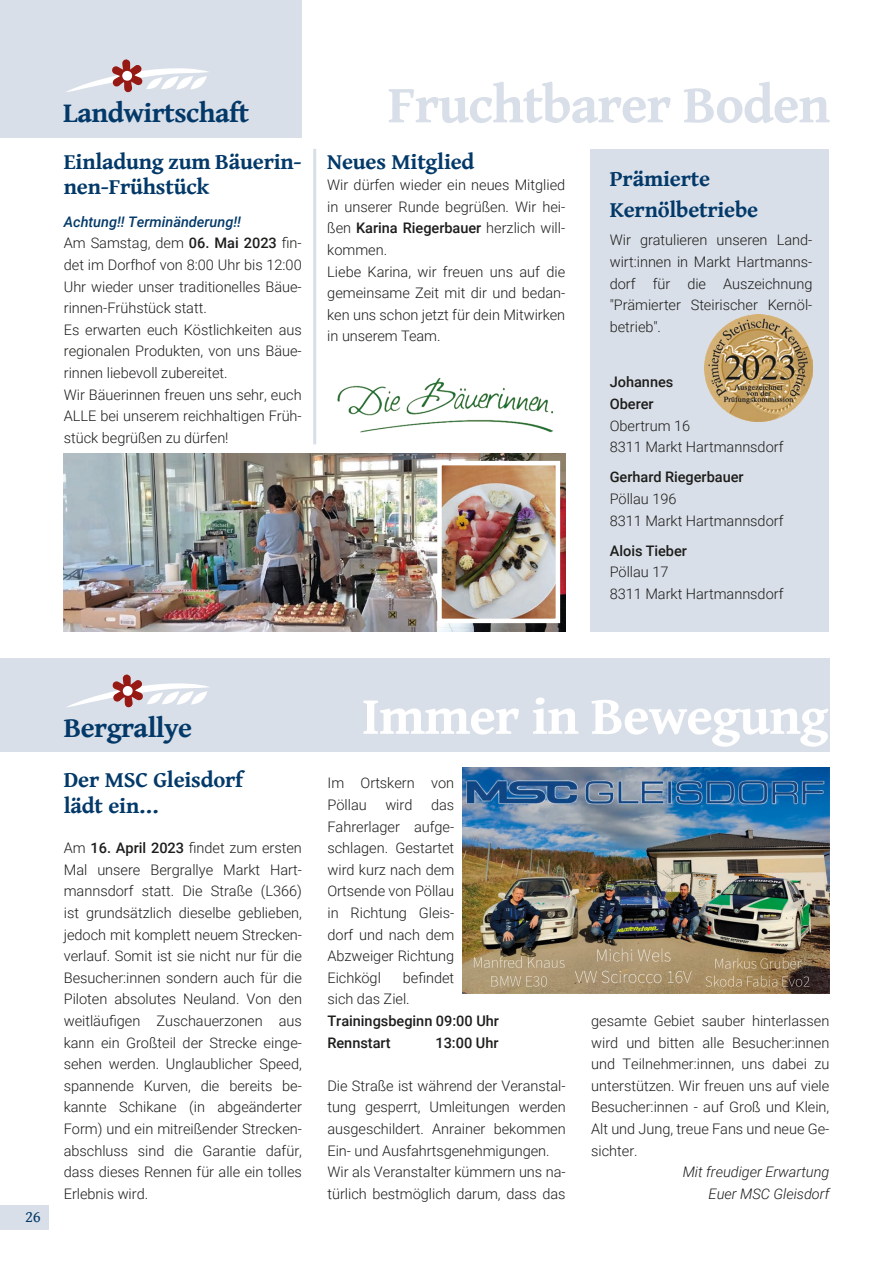
<style>
.page{position:relative;width:893px;height:1263px;background:#fff}
.page>*{position:absolute;margin:0;border:0;box-sizing:border-box;transform-origin:0 0}
.t1{font:700 54px "Gentium Book Basic";letter-spacing:-.02em;color:#d9dfe8}
.t2{font:700 54px "Gentium Book Basic";letter-spacing:-.02em;color:#fff}
.t3{font:700 28.5px "Gentium Book Basic";letter-spacing:-.02em;color:#033969}
.t4{font:700 22.5px/25.5px "Gentium Book Basic";letter-spacing:-.01em;color:#033969}
.t5{font:16.5px "Gentium Book Basic";color:#033969}
.t6{font:300 14.55px/21.6px "Roboto";color:#1d1d1b}
.t7{font:500 14.55px/21.6px "Roboto";color:#1d1d1b}
.t8{font:italic 300 14.55px/21.6px "Roboto";color:#1d1d1b;text-align:right}
.s1{font-weight:500;font-style:italic;color:#033969}
.s2{font-weight:500}
</style>
<div class="page">
<div style="left:0;top:1205px;width:48px;height:24px;background:#d9dfe8"></div>
<img style="left:463px;top:767px;width:366px;height:226px">
<div style="left:0;top:658px;width:829px;height:94px;background:#d9dfe8"></div>
<svg style="left:67px;top:674px;width:142px;height:34px"></svg>
<img style="left:337px;top:377px;width:217px;height:56px">
<div style="left:0;top:0;width:301px;height:137px;background:#d9dfe8"></div>
<svg style="left:66px;top:59px;width:143px;height:34px"></svg>
<img style="left:64px;top:454px;width:501px;height:177px">
<img style="left:442px;top:466px;width:113px;height:152px">
<div style="left:437px;top:461px;width:123px;height:162px;border:4px solid #fff"></div>
<div style="left:591px;top:149px;width:238px;height:482px;background:#d9dfe8"></div>
<img style="left:705px;top:314px;width:107px;height:107px">
<hr style="left:313px;top:149px;width:3px;height:295px;background:#d9dfe8">
<h2 class="t3" style="left:63px;top:91px;width:188px">Landwirtschaft</h2>
<h3 class="t4" style="left:64px;top:148px;width:239px">Einladung zum Bäuerin&shy;nen-Frühstück</h3>
<p class="t6" style="left:64px;top:210px;width:239px"><span class="s1">Achtung!! Terminänderung!!<br></span>Am Samstag, dem <span class="s2">06. Mai 2023</span> fin&shy;det im Dorfhof von 8:00 Uhr bis 12:00<br>Uhr wieder unser traditionelles Bäue&shy;rinnen-Frühstück statt.<br>Es erwarten euch Köstlichkeiten aus regionalen Produkten, von uns Bäue&shy;rinnen liebevoll zubereitet.<br>Wir Bäuerinnen freuen uns sehr, euch ALLE bei unserem reichhaltigen Früh&shy;stück begrüßen zu dürfen!</p>
<h1 class="t1" style="left:388px;top:64px;width:444px">Fruchtbarer Boden</h1>
<h3 class="t4" style="left:327px;top:148px;width:149px">Neues Mitglied</h3>
<p class="t6" style="left:327px;top:174px;width:239px">Wir dürfen wieder ein neues Mitglied in unserer Runde begrüßen. Wir hei&shy;ßen <span class="s2">Karina Riegerbauer</span> herzlich will&shy;kommen.<br>Liebe Karina, wir freuen uns auf die gemeinsame Zeit mit dir und bedan&shy;ken uns schon jetzt für dein Mitwirken in unserem Team.</p>
<h3 class="t4" style="left:610px;top:161px;width:150px;line-height:32px">Prämierte<br>Kernölbetriebe</h3>
<p class="t6" style="left:610px;top:229px;width:204px;text-align:justify">Wir gratulieren unseren Land&shy;wirt:innen in Markt Hartmanns&shy;dorf für die Auszeichnung "Prämierter Steirischer Kernöl&shy;betrieb".</p>
<p class="t7" style="left:610px;top:371px;width:65px">Johannes<br>Oberer</p>
<p class="t6" style="left:610px;top:414px;width:175px">Obertrum 16<br>8311 Markt Hartmannsdorf</p>
<p class="t7" style="left:610px;top:466px;width:135px">Gerhard Riegerbauer</p>
<p class="t6" style="left:610px;top:487px;width:175px">Pöllau 196<br>8311 Markt Hartmannsdorf</p>
<p class="t7" style="left:610px;top:539px;width:79px">Alois Tieber</p>
<p class="t6" style="left:610px;top:561px;width:175px">Pöllau 17<br>8311 Markt Hartmannsdorf</p>
<p class="t5" style="left:25px;top:1205px;width:17px">26</p>
<h2 class="t3" style="left:64px;top:706px;width:130px">Bergrallye</h2>
<h3 class="t4" style="left:64px;top:766px;width:181px">Der MSC Gleisdorf lädt ein…</h3>
<p class="t6" style="left:64px;top:837px;width:240px;text-align:justify">Am <span class="s2">16. April 2023</span> findet zum ersten Mal unsere Bergrallye Markt Hart&shy;mannsdorf statt. Die Straße (L366) ist grundsätzlich dieselbe geblieben, jedoch mit komplett neuem Strecken&shy;verlauf. Somit ist sie nicht nur für die Besucher:innen sondern auch für die Piloten absolutes Neuland. Von den weitläufigen Zuschauerzonen aus kann ein Großteil der Strecke einge&shy;sehen werden. Unglaublicher Speed, spannende Kurven, die bereits be&shy;kannte Schikane (in abgeänderter Form) und ein mitreißender Strecken&shy;abschluss sind die Garantie dafür, dass dieses Rennen für alle ein tolles Erlebnis wird.</p>
<h1 class="t2" style="left:362px;top:675px;width:468px">Immer in Bewegung</h1>
<p class="t6" style="left:327px;top:772px;width:128px">Im Ortskern von<br>Pöllau</p>
<p class="t6" style="left:327px;top:793px;width:128px;text-align:justify;text-indent:104px">das Fahrerlager aufge&shy;schlagen. Gestartet wird kurz nach dem Ortsende von Pöllau in Richtung Gleis&shy;dorf und nach dem Abzweiger Richtung Eichkögl</p>
<p class="t6" style="left:385px;top:793px;width:29px">wird</p>
<p class="t6" style="left:327px;top:966px;width:128px;text-indent:75px">befindet sich das Ziel.</p>
<p class="t7" style="left:327px;top:1009px;width:173px">Trainingsbeginn 09:00 Uhr<br>Rennstart</p>
<p class="t7" style="left:435px;top:1031px;width:64px">13:00 Uhr</p>
<p class="t6" style="left:327px;top:1074px;width:240px">Die Straße ist während der Veranstal&shy;tung gesperrt, Umleitungen werden ausgeschildert. Anrainer bekommen Ein- und Ausfahrtsgenehmigungen.<br>Wir als Veranstalter kümmern uns na&shy;türlich bestmöglich darum, dass das</p>
<p class="t6" style="left:591px;top:1009px;width:240px;text-align:justify">gesamte Gebiet sauber hinterlassen wird und bitten alle Besucher:innen und Teilnehmer:innen, uns dabei zu unterstützen. Wir freuen uns auf viele Besucher:innen - auf Groß und Klein, Alt und Jung, treue Fans und neue Ge&shy;sichter.</p>
<p class="t8" style="left:683px;top:1161px;width:148px">Mit freudiger Erwartung<br>Euer MSC Gleisdorf</p>
</div>
